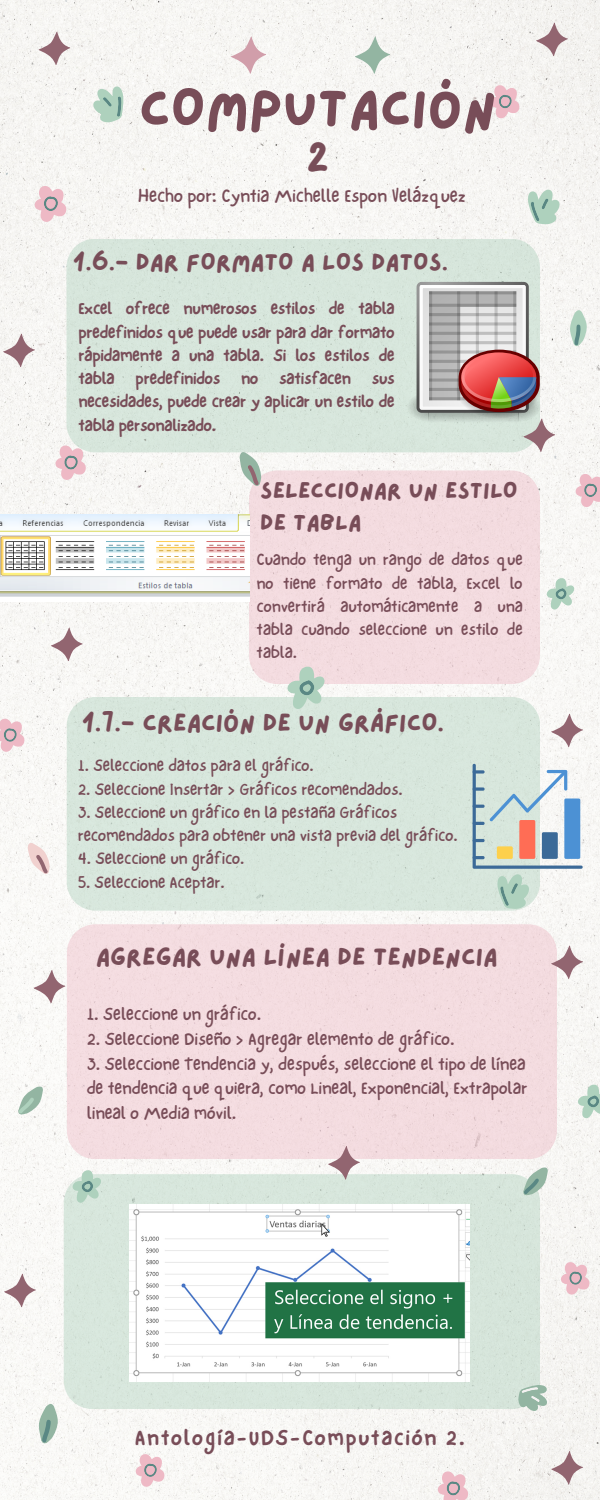
<style>
.page{position:relative;width:600px;height:1500px;background:#f7f6f4}
.page>*{position:absolute;margin:0;border:0;box-sizing:border-box;transform-origin:0 0}
.t1{font:54px "Lazydog";color:#784d58}
.t2{font:37px "Lazydog";color:#784d58}
.t3{font:25px "Lazydog";color:#784d58}
.t4{font:24px "Lazydog";color:#784d58}
.t5{font:23px/31.5px "Lazydog";color:#784d58}
.t6{font:22px "NF One Little Font Bold";letter-spacing:.1em;color:#784d58}
.t7{font:18.8px "NF One Little Font Regular";color:#784d58}
.t8{font:18px/24.8px "NF One Little Font Regular";color:#784d58;text-align:justify}
.t9{font:17px/23.2px "NF One Little Font Regular";color:#784d58;text-align:justify}
.t10{font:17px/23.2px "NF One Little Font Bold";color:#784d58;text-align:justify}
</style>
<div class="page">
<div style="left:67px;top:924px;width:490px;height:235px;background:#f4dce0"></div>
<div style="left:64px;top:1174px;width:476px;height:235px;background:#d7e6dc"></div>
<div style="left:66px;top:239px;width:474px;height:213px;background:#d7e6dc"></div>
<div style="left:67px;top:697px;width:473px;height:214px;background:#d8e6dc"></div>
<svg style="left:34px;top:182px;width:33px;height:41px"></svg>
<svg style="left:490px;top:82px;width:31px;height:38px"></svg>
<div style="left:249px;top:470px;width:291px;height:214px;background:#f4dcdf"></div>
<svg style="left:55px;top:442px;width:32px;height:40px"></svg>
<svg style="left:0;top:715px;width:26px;height:38px"></svg>
<svg style="left:71px;top:1169px;width:32px;height:34px"></svg>
<svg style="left:25px;top:1399px;width:48px;height:51px"></svg>
<svg style="left:135px;top:1451px;width:31px;height:37px"></svg>
<svg style="left:575px;top:470px;width:25px;height:39px"></svg>
<svg style="left:545px;top:577px;width:31px;height:33px"></svg>
<svg style="left:17px;top:1084px;width:28px;height:35px"></svg>
<svg style="left:576px;top:1083px;width:24px;height:36px"></svg>
<svg style="left:522px;top:1165px;width:28px;height:35px"></svg>
<svg style="left:515px;top:1383px;width:35px;height:31px"></svg>
<svg style="left:560px;top:1259px;width:31px;height:37px"></svg>
<svg style="left:437px;top:1468px;width:32px;height:32px"></svg>
<svg style="left:229px;top:448px;width:45px;height:42px"></svg>
<svg style="left:285px;top:665px;width:42px;height:45px;background:#c7d6cc"></svg>
<svg style="left:352px;top:35px;width:42px;height:43px"></svg>
<svg style="left:0;top:332px;width:39px;height:39px"></svg>
<svg style="left:548px;top:712px;width:39px;height:39px"></svg>
<svg style="left:48px;top:626px;width:39px;height:39px"></svg>
<svg style="left:548px;top:944px;width:39px;height:39px"></svg>
<svg style="left:31px;top:968px;width:38px;height:39px"></svg>
<svg style="left:19px;top:839px;width:42px;height:38px"></svg>
<svg style="left:325px;top:1145px;width:39px;height:38px"></svg>
<svg style="left:1px;top:1272px;width:39px;height:39px"></svg>
<svg style="left:548px;top:1450px;width:39px;height:38px"></svg>
<svg style="left:228px;top:35px;width:42px;height:43px"></svg>
<svg style="left:528px;top:188px;width:34px;height:38px"></svg>
<svg style="left:533px;top:21px;width:39px;height:39px"></svg>
<svg style="left:36px;top:30px;width:38px;height:39px"></svg>
<svg style="left:87px;top:82px;width:43px;height:46px"></svg>
<svg style="left:406px;top:282px;width:194px;height:174px"></svg>
<img style="left:1px;top:514px;width:248px;height:87px">
<svg style="left:473px;top:764px;width:110px;height:147px"></svg>
<img style="left:129px;top:1205px;width:340px;height:177px">
<p class="t1" style="left:139px;top:83px;width:359px">COMPUTACIÓN</p>
<p class="t2" style="left:307px;top:141px;width:24px">2</p>
<p class="t7" style="left:138px;top:184px;width:329px">Hecho por: Cyntia Michelle Espon Velázquez</p>
<p class="t4" style="left:73px;top:250px;width:377px">1.6.- DAR FORMATO A LOS DATOS.</p>
<p class="t10" style="left:78px;top:297px;width:318px">Excel ofrece numerosos estilos de tabla predefinidos que puede usar para dar formato rápidamente a una tabla. Si los estilos de tabla predefinidos no satisfacen sus necesidades, puede crear y aplicar un estilo de tabla personalizado.</p>
<p class="t5" style="left:260px;top:476px;width:259px">SELECCIONAR UN ESTILO<br>DE TABLA</p>
<p class="t9" style="left:257px;top:548px;width:268px">Cuando tenga un rango de datos que no tiene formato de tabla, Excel lo convertirá automáticamente a una tabla cuando seleccione un estilo de tabla.</p>
<p class="t3" style="left:82px;top:711px;width:364px">1.7.- CREACIÓN DE UN GRÁFICO.</p>
<p class="t9" style="left:78px;top:754px;width:238px">1. Seleccione datos para el gráfico.</p>
<p class="t9" style="left:78px;top:777px;width:326px">2. Seleccione Insertar &gt; Gráficos recomendados.</p>
<p class="t9" style="left:78px;top:800px;width:382px">3. Seleccione un gráfico en la pestaña Gráficos recomendados para obtener una vista previa del gráfico.</p>
<p class="t9" style="left:78px;top:847px;width:168px">4. Seleccione un gráfico.</p>
<p class="t9" style="left:78px;top:870px;width:149px">5. Seleccione Aceptar.</p>
<p class="t3" style="left:96px;top:944px;width:403px">AGREGAR UNA LÍNEA DE TENDENCIA</p>
<p class="t8" style="left:87px;top:1001px;width:176px">1. Seleccione un gráfico.</p>
<p class="t8" style="left:87px;top:1026px;width:369px">2. Seleccione Diseño &gt; Agregar elemento de gráfico.</p>
<p class="t8" style="left:87px;top:1051px;width:442px">3. Seleccione Tendencia y, después, seleccione el tipo de línea de tendencia que quiera, como Lineal, Exponencial, Extrapolar lineal o Media móvil.</p>
<p class="t6" style="left:135px;top:1425px;width:332px">Antología-UDS-Computación 2.</p>
</div>
